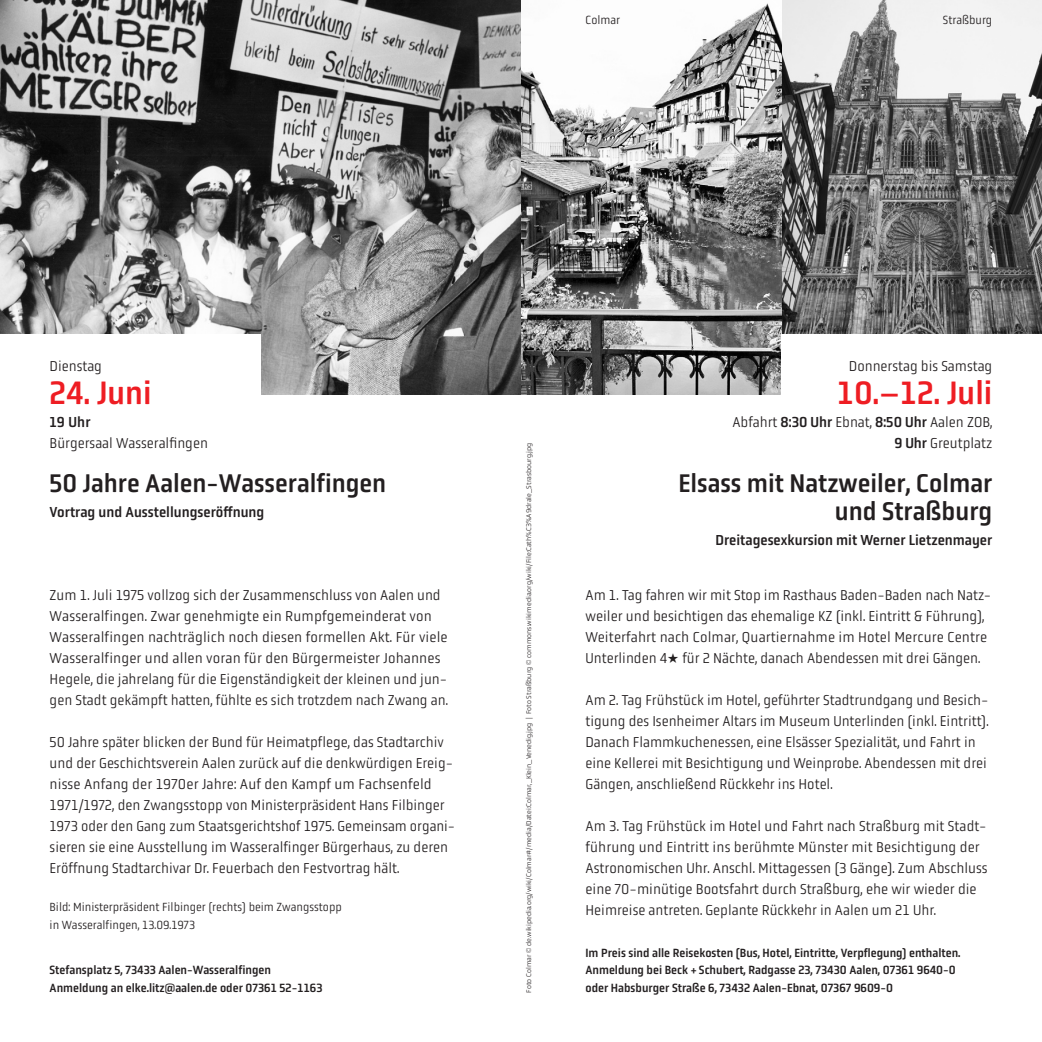
<style>
.page{position:relative;width:1042px;height:1042px;background:#fff}
.page>*{position:absolute;margin:0;border:0;box-sizing:border-box;transform-origin:0 0}
.t1{font:33.25px "Obvia Narrow";color:#ee1d23}
.t2{font:26.25px "Obvia Narrow";color:#231f20}
.t3{font:300 14.88px/21px "Obvia Narrow";color:#231f20}
.t4{font:14.88px "Obvia Narrow";color:#231f20}
.t5{font:12.25px "Obvia Narrow";color:#231f20}
.t6{font:300 12.25px "Obvia Narrow";color:#231f20}
.t7{font:300 7px "Obvia";color:#231f20}
.s1{font-weight:400}
</style>
<div class="page">
<img style="left:0;top:0;width:521px;height:394px">
<div style="left:0;top:334px;width:260px;height:272px;background:#fff"></div>
<svg style="left:781px;top:0;width:261px;height:334px"></svg>
<svg style="left:521px;top:3px;width:260px;height:391px"></svg>
<p class="t6" style="left:585px;top:15px;width:36px">Colmar</p>
<p class="t6" style="left:943px;top:15px;width:51px">Straßburg</p>
<p class="t3" style="left:50px;top:357px;width:54px">Dienstag</p>
<p class="t1" style="left:50px;top:380px;width:103px">24. Juni</p>
<p class="t4" style="left:50px;top:416px;width:42px">19 Uhr</p>
<p class="t3" style="left:50px;top:434px;width:160px">Bürgersaal Wasseralfingen</p>
<p class="t2" style="left:50px;top:473px;width:338px">50 Jahre Aalen-Wasseralfingen</p>
<p class="t4" style="left:50px;top:506px;width:216px">Vortrag und Ausstellungseröffnung</p>
<p class="t3" style="left:50px;top:585px;width:392px">Zum 1. Juli 1975 vollzog sich der Zusammenschluss von Aalen und<br>Wasseralfingen. Zwar genehmigte ein Rumpfgemeinderat von</p>
<p class="t3" style="left:50px;top:627px;width:399px">Wasseralfingen nachträglich noch diesen formellen Akt. Für viele<br>Wasseralfinger und allen voran für den Bürgermeister Johannes</p>
<p class="t3" style="left:50px;top:669px;width:400px">Hegele, die jahrelang für die Eigenständigkeit der kleinen und jun&shy;gen Stadt gekämpft hatten, fühlte es sich trotzdem nach Zwang an.</p>
<p class="t3" style="left:50px;top:732px;width:407px">50 Jahre später blicken der Bund für Heimatpflege, das Stadtarchiv und der Geschichtsverein Aalen zurück auf die denkwürdigen Ereig&shy;nisse Anfang der 1970er Jahre: Auf den Kampf um Fachsenfeld 1971/1972, den Zwangsstopp von Ministerpräsident Hans Filbinger 1973 oder den Gang zum Staatsgerichtshof 1975. Gemeinsam organi&shy;sieren sie eine Ausstellung im Wasseralfinger Bürgerhaus, zu deren Eröffnung Stadtarchivar Dr. Feuerbach den Festvortrag hält.</p>
<p class="t6" style="left:50px;top:902px;width:294px">Bild: Ministerpräsident Filbinger (rechts) beim Zwangsstopp</p>
<p class="t6" style="left:50px;top:920px;width:147px">in Wasseralfingen, 13.09.1973</p>
<p class="t5" style="left:50px;top:965px;width:223px">Stefansplatz 5, 73433 Aalen-Wasseralfingen</p>
<p class="t5" style="left:50px;top:983px;width:274px">Anmeldung an elke.litz@aalen.de oder 07361 52-1163</p>
<p class="t7" style="left:526px;top:992px;width:551px;rotate:-90deg">Foto Colmar © de.wikipedia.org/wiki/Colmar#/media/Datei:Colmar,_Klein_Venedig.jpg | Foto Straßburg © commons.wikimedia.org/wiki/File:Cath%C3%A9drale_Strasbourg.jpg</p>
<p class="t3" style="left:849px;top:357px;width:145px">Donnerstag bis Samstag</p>
<p class="t1" style="left:837px;top:380px;width:157px">10.–12. Juli</p>
<p class="t3" style="left:732px;top:413px;width:261px">Abfahrt <span class="s1">8:30 Uhr</span> Ebnat, <span class="s1">8:50 Uhr</span> Aalen ZOB,</p>
<p class="t3" style="left:894px;top:434px;width:99px"><span class="s1">9 Uhr</span> Greutplatz</p>
<p class="t2" style="left:678px;top:473px;width:315px">Elsass mit Natzweiler, Colmar</p>
<p class="t2" style="left:835px;top:501px;width:159px">und Straßburg</p>
<p class="t4" style="left:715px;top:534px;width:278px">Dreitagesexkursion mit Werner Lietzenmayer</p>
<p class="t3" style="left:585px;top:585px;width:407px">Am 1. Tag fahren wir mit Stop im Rasthaus Baden-Baden nach Natz&shy;weiler und besichtigen das ehemalige KZ (inkl. Eintritt &amp; Führung), Weiterfahrt nach Colmar, Quartiernahme im Hotel Mercure Centre Unterlinden 4* für 2 Nächte, danach Abendessen mit drei Gängen.</p>
<p class="t3" style="left:585px;top:690px;width:404px">Am 2. Tag Frühstück im Hotel, geführter Stadtrundgang und Besich&shy;tigung des Isenheimer Altars im Museum Unterlinden (inkl. Eintritt).<br>Danach Flammkuchenessen, eine Elsässer Spezialität, und Fahrt in eine Kellerei mit Besichtigung und Weinprobe. Abendessen mit drei Gängen, anschließend Rückkehr ins Hotel.</p>
<p class="t3" style="left:585px;top:816px;width:404px">Am 3. Tag Frühstück im Hotel und Fahrt nach Straßburg mit Stadt&shy;führung und Eintritt ins berühmte Münster mit Besichtigung der Astronomischen Uhr. Anschl. Mittagessen (3 Gänge). Zum Abschluss eine 70-minütige Bootsfahrt durch Straßburg, ehe wir wieder die Heimreise antreten. Geplante Rückkehr in Aalen um 21 Uhr.</p>
<p class="t5" style="left:585px;top:948px;width:376px">Im Preis sind alle Reisekosten (Bus, Hotel, Eintritte, Verpflegung) enthalten.</p>
<p class="t5" style="left:585px;top:965px;width:372px">Anmeldung bei Beck + Schubert, Radgasse 23, 73430 Aalen, 07361 9640-0</p>
<p class="t5" style="left:585px;top:983px;width:309px">oder Habsburger Straße 6, 73432 Aalen-Ebnat, 07367 9609-0</p>
</div>
